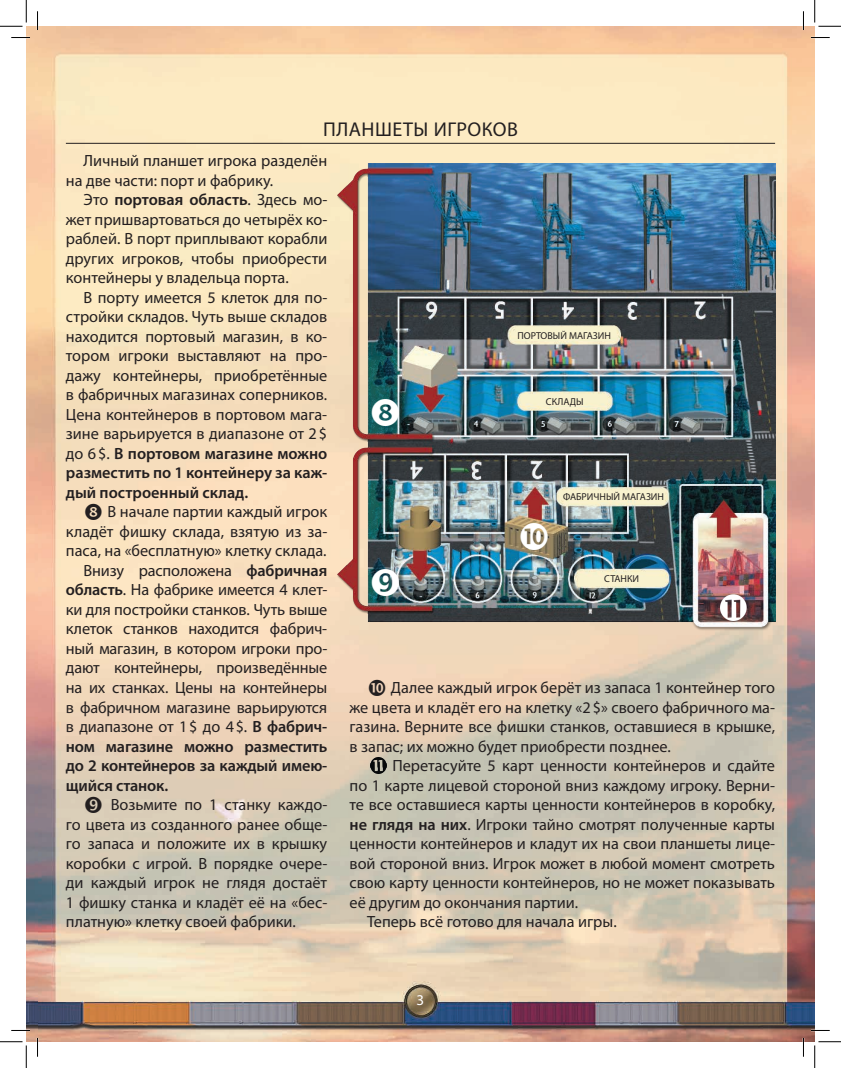
<style>
.page{position:relative;width:841px;height:1068px;background:#fff}
.page>*{position:absolute;margin:0;border:0;box-sizing:border-box;transform-origin:0 0}
.t1{font:20px "Myriad Pro";letter-spacing:.025em;color:#231f20}
.t2{font:16.25px/19.5px "Myriad Pro";color:#231f20;text-align:justify}
.t3{font:600 16.25px "Myriad Pro";letter-spacing:-.01em;color:#231f20}
.t4{font:15px "Myriad Pro";color:#fff}
.t5{font:10px "Myriad Pro";color:#231f20}
.s1{font-weight:600}
</style>
<div class="page">
<img style="left:37px;top:26px;width:777px;height:1015px">
<img style="left:26px;top:26px;width:11px;height:1015px">
<hr style="left:66px;top:143px;width:709px;height:1px;background:#231f20">
<img style="left:338px;top:163px;width:437px;height:471px">
<img style="left:720px;top:594px;width:26px;height:26px">
<img style="left:370px;top:757px;width:16px;height:16px">
<svg style="left:11px;top:37px;width:19px;height:1px"></svg>
<svg style="left:810px;top:37px;width:19px;height:1px"></svg>
<svg style="left:37px;top:11px;width:1px;height:19px"></svg>
<svg style="left:37px;top:1037px;width:1px;height:19px"></svg>
<svg style="left:802px;top:11px;width:2px;height:19px"></svg>
<svg style="left:802px;top:1037px;width:2px;height:19px"></svg>
<svg style="left:0;top:0;width:27px;height:27px"></svg>
<svg style="left:0;top:1041px;width:27px;height:26px"></svg>
<svg style="left:814px;top:0;width:26px;height:27px"></svg>
<svg style="left:814px;top:1041px;width:26px;height:26px"></svg>
<svg style="left:85px;top:503px;width:17px;height:16px"></svg>
<svg style="left:85px;top:795px;width:17px;height:17px"></svg>
<svg style="left:372px;top:398px;width:27px;height:27px"></svg>
<svg style="left:372px;top:568px;width:27px;height:27px"></svg>
<svg style="left:520px;top:522px;width:27px;height:28px"></svg>
<svg style="left:369px;top:678px;width:16px;height:17px"></svg>
<p class="t1" style="left:323px;top:117px;width:196px">ПЛАНШЕТЫ ИГРОКОВ</p>
<p class="t2" style="left:66px;top:150px;width:263px;text-indent:18px">Личный планшет игрока разделён на две части: порт и фабрику.</p>
<p class="t2" style="left:66px;top:189px;width:263px;text-indent:18px">Это <span class="s1">портовая область</span>. Здесь мо&shy;жет пришвартоваться до четырёх ко&shy;раблей. В порт приплывают корабли других игроков, чтобы приобрести контейнеры у владельца порта.</p>
<p class="t2" style="left:66px;top:287px;width:263px;text-indent:18px">В порту имеется 5 клеток для по&shy;стройки складов. Чуть выше складов находится портовый магазин, в ко&shy;тором игроки выставляют на про&shy;дажу контейнеры, приобретённые в фабричных магазинах соперников.<br>Цена контейнеров в портовом мага&shy;зине варьируется в диапазоне от 2$ до 6$. <span class="s1">В портовом магазине можно разместить по 1 контейнеру за каж&shy;дый построенный склад.</span></p>
<p class="t2" style="left:107px;top:501px;width:221px">В начале партии каждый игрок</p>
<p class="t2" style="left:66px;top:521px;width:263px">кладёт фишку склада, взятую из за-</p>
<p class="t2" style="left:66px;top:540px;width:262px">паса, на «бесплатную» клетку склада.</p>
<p class="t2" style="left:84px;top:560px;width:245px">Внизу расположена <span class="s1">фабричная</span></p>
<p class="t2" style="left:66px;top:579px;width:263px"><span class="s1">область</span>. На фабрике имеется 4 клет-</p>
<p class="t2" style="left:66px;top:599px;width:263px">ки для постройки станков. Чуть выше</p>
<p class="t2" style="left:66px;top:618px;width:263px">клеток станков находится фабрич-</p>
<p class="t2" style="left:66px;top:638px;width:263px">ный магазин, в котором игроки про-</p>
<p class="t2" style="left:66px;top:657px;width:263px">дают контейнеры, произведённые</p>
<p class="t2" style="left:66px;top:677px;width:263px">на их станках. Цены на контейнеры</p>
<p class="t2" style="left:66px;top:696px;width:263px">в фабричном магазине варьируются</p>
<p class="t2" style="left:66px;top:716px;width:263px">в диапазоне от 1$ до 4$. <span class="s1">В фабрич-</span></p>
<p class="t3" style="left:66px;top:735px;width:263px">ном магазине можно разместить</p>
<p class="t3" style="left:66px;top:755px;width:263px">до 2 контейнеров за каждый имею-</p>
<p class="t3" style="left:66px;top:774px;width:104px">щийся станок.</p>
<p class="t2" style="left:66px;top:794px;width:263px;text-indent:45px">Возьмите по 1 станку каждо&shy;го цвета из созданного ранее обще&shy;го запаса и положите их в крышку коробки с игрой. В порядке очере&shy;ди каждый игрок не глядя достаёт 1 фишку станка и кладёт её на «бес&shy;платную» клетку своей фабрики.</p>
<p class="t5" style="left:517px;top:329px;width:95px">ПОРТОВЫЙ МАГАЗИН</p>
<p class="t5" style="left:546px;top:395px;width:39px">СКЛАДЫ</p>
<p class="t5" style="left:563px;top:490px;width:102px">ФАБРИЧНЫЙ МАГАЗИН</p>
<p class="t5" style="left:604px;top:572px;width:36px">СТАНКИ</p>
<p class="t2" style="left:349px;top:677px;width:427px;text-indent:41px">Далее каждый игрок берёт из запаса 1 контейнер того же цвета и кладёт его на клетку «2$» своего фабричного ма&shy;газина. Верните все фишки станков, оставшиеся в крышке, в запас; их можно будет приобрести позднее.</p>
<p class="t2" style="left:392px;top:755px;width:384px">Перетасуйте 5 карт ценности контейнеров и сдайте</p>
<p class="t2" style="left:349px;top:774px;width:427px">по 1 карте лицевой стороной вниз каждому игроку. Верни-</p>
<p class="t2" style="left:349px;top:794px;width:427px">те все оставшиеся карты ценности контейнеров в коробку,</p>
<p class="t2" style="left:349px;top:813px;width:427px"><span class="s1">не глядя на них</span>. Игроки тайно смотрят полученные карты</p>
<p class="t2" style="left:349px;top:833px;width:427px">ценности контейнеров и кладут их на свои планшеты лице-</p>
<p class="t2" style="left:349px;top:852px;width:427px">вой стороной вниз. Игрок может в любой момент смотреть</p>
<p class="t2" style="left:349px;top:872px;width:427px">свою карту ценности контейнеров, но не может показывать</p>
<p class="t2" style="left:349px;top:891px;width:230px">её другим до окончания партии.</p>
<p class="t2" style="left:367px;top:911px;width:251px">Теперь всё готово для начала игры.</p>
<p class="t4" style="left:416px;top:990px;width:9px">3</p>
</div>
